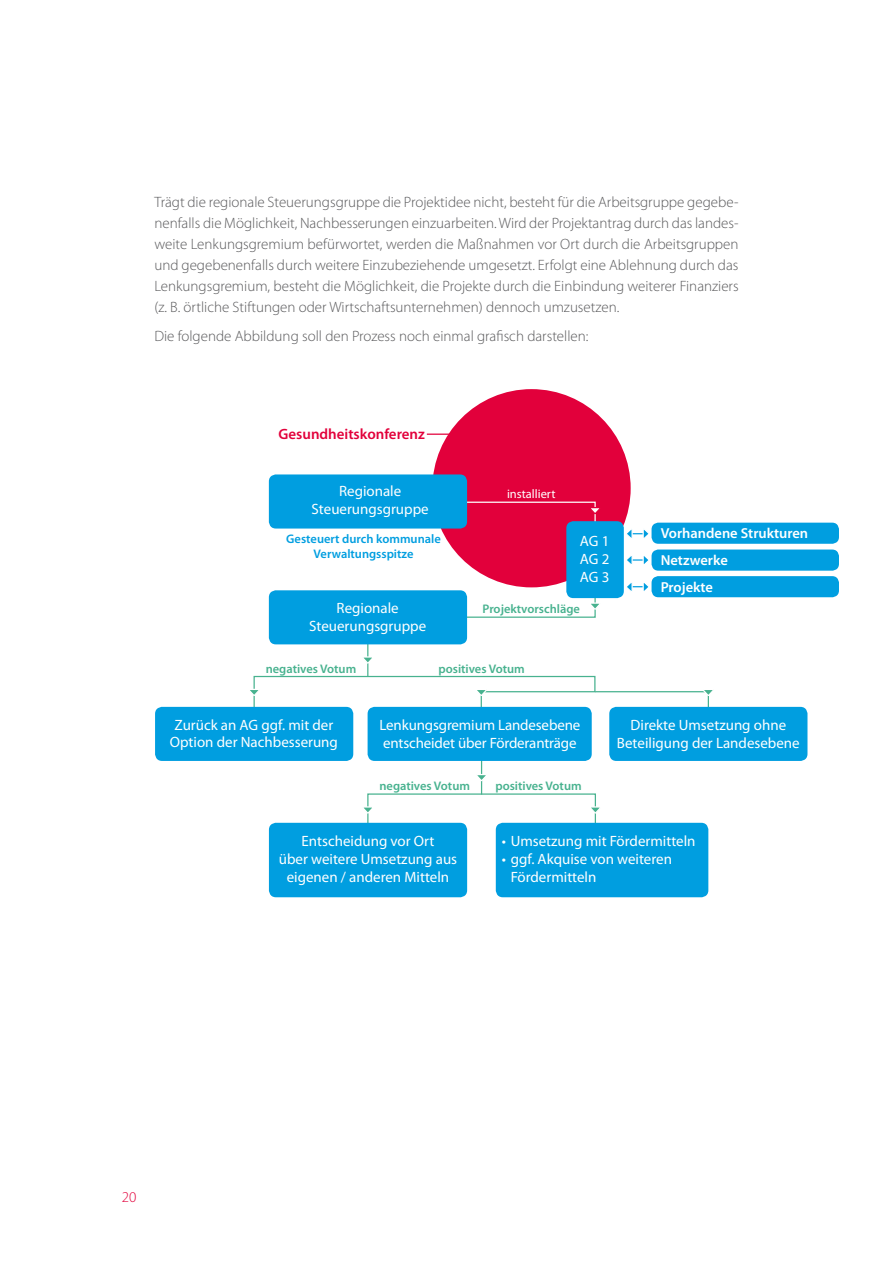
<style>
.page{position:relative;width:893px;height:1263px;background:#fff}
.page>*{position:absolute;margin:0;border:0;box-sizing:border-box;transform-origin:0 0}
.t1{font:300 15px/21px "Myriad Pro";color:#58585a;text-align:justify}
.t2{font:15px/18px "Myriad Pro";color:#fff;text-align:center}
.t3{font:600 15px "Myriad Pro";color:#e2003b}
.t4{font:300 15px "Myriad Pro";color:#e2003b}
.t5{font:600 14.55px "Myriad Pro";color:#fff}
.t6{font:600 12.45px "Myriad Pro";color:#48b28f}
.t7{font:600 12.45px/15px "Myriad Pro";color:#009ee0;text-align:center}
.t8{font:12.45px "Myriad Pro";color:#fff}
</style>
<div class="page">
<hr style="left:481px;top:759px;width:1px;height:35px;background:#48b28f">
<div style="left:367px;top:793px;width:229px;height:35px;border:1px solid #48b28f"></div>
<svg style="left:477px;top:773px;width:9px;height:9px"></svg>
<svg style="left:363px;top:805px;width:9px;height:9px"></svg>
<svg style="left:591px;top:805px;width:9px;height:9px"></svg>
<div style="left:432px;top:389px;width:199px;height:198px;background:#e2003b;border-radius:50%"></div>
<hr style="left:367px;top:642px;width:1px;height:35px;background:#48b28f">
<div style="left:566px;top:521px;width:58px;height:77px;background:#009ee0;border-radius:7px"></div>
<div style="left:269px;top:474px;width:198px;height:54px;background:#009ee0;border-radius:7px"></div>
<svg style="left:467px;top:501px;width:134px;height:22px"></svg>
<div style="left:269px;top:590px;width:198px;height:54px;background:#009ee0;border-radius:7px"></div>
<div style="left:368px;top:707px;width:224px;height:54px;background:#009ee0;border-radius:7px"></div>
<div style="left:155px;top:707px;width:198px;height:54px;background:#009ee0;border-radius:7px"></div>
<svg style="left:467px;top:596px;width:134px;height:22px"></svg>
<svg style="left:363px;top:655px;width:9px;height:9px"></svg>
<div style="left:269px;top:823px;width:198px;height:74px;background:#009ee0;border-radius:7px"></div>
<div style="left:496px;top:823px;width:212px;height:74px;background:#009ee0;border-radius:7px"></div>
<hr style="left:427px;top:434px;width:39px;height:1px;background:#e2003b">
<div style="left:609px;top:707px;width:198px;height:54px;background:#009ee0;border-radius:7px"></div>
<svg style="left:247px;top:675px;width:467px;height:37px"></svg>
<div style="left:652px;top:523px;width:187px;height:21px;background:#009ee0;border-radius:7px"></div>
<div style="left:652px;top:576px;width:187px;height:21px;background:#009ee0;border-radius:7px"></div>
<div style="left:652px;top:549px;width:187px;height:22px;background:#009ee0;border-radius:7px"></div>
<svg style="left:627px;top:583px;width:22px;height:8px"></svg>
<svg style="left:627px;top:556px;width:22px;height:8px"></svg>
<svg style="left:627px;top:529px;width:22px;height:9px"></svg>
<p class="t1" style="left:154px;top:191px;width:586px">Trägt die regionale Steuerungsgruppe die Projektidee nicht, besteht für die Arbeitsgruppe gegebe&shy;nenfalls die Möglichkeit, Nachbesserungen einzuarbeiten. Wird der Projektantrag durch das landes&shy;weite Lenkungsgremium befürwortet, werden die Maßnahmen vor Ort durch die Arbeitsgruppen und gegebenenfalls durch weitere Einzubeziehende umgesetzt. Erfolgt eine Ablehnung durch das Lenkungsgremium, besteht die Möglichkeit, die Projekte durch die Einbindung weiterer Finanziers (z. B. örtliche Stiftungen oder Wirtschaftsunternehmen) dennoch umzusetzen.</p>
<p class="t1" style="left:154px;top:326px;width:436px">Die folgende Abbildung soll den Prozess noch einmal grafisch darstellen:</p>
<p class="t3" style="left:278px;top:424px;width:148px">Gesundheitskonferenz</p>
<p class="t2" style="left:312px;top:482px;width:119px">Regionale<br>Steuerungsgruppe</p>
<p class="t7" style="left:286px;top:531px;width:156px">Gesteuert durch kommunale<br>Verwaltungsspitze</p>
<p class="t8" style="left:507px;top:486px;width:50px">installiert</p>
<p class="t2" style="left:580px;top:531px;width:31px;text-align:justify">AG 1<br>AG 2<br>AG 3</p>
<p class="t2" style="left:309px;top:599px;width:119px">Regionale<br>Steuerungsgruppe</p>
<p class="t6" style="left:482px;top:601px;width:99px">Projektvorschläge</p>
<p class="t6" style="left:266px;top:661px;width:92px">negatives Votum</p>
<p class="t6" style="left:438px;top:661px;width:88px">positives Votum</p>
<p class="t5" style="left:661px;top:524px;width:149px">Vorhandene Strukturen</p>
<p class="t5" style="left:661px;top:551px;width:69px">Netzwerke</p>
<p class="t5" style="left:661px;top:577px;width:54px">Projekte</p>
<p class="t2" style="left:170px;top:715px;width:170px">Zurück an AG ggf. mit der<br>Option der Nachbesserung</p>
<p class="t2" style="left:380px;top:715px;width:202px;text-align:left">Lenkungsgremium Landesebene entscheidet über Förderanträge</p>
<p class="t6" style="left:379px;top:778px;width:92px">negatives Votum</p>
<p class="t6" style="left:495px;top:778px;width:88px">positives Votum</p>
<p class="t2" style="left:617px;top:715px;width:184px">Direkte Umsetzung ohne<br>Beteiligung der Landesebene</p>
<p class="t2" style="left:279px;top:832px;width:180px">Entscheidung vor Ort<br>über weitere Umsetzung aus eigenen / anderen Mitteln</p>
<p class="t2" style="left:502px;top:832px;width:195px">• Umsetzung mit Fördermitteln</p>
<p class="t2" style="left:511px;top:849px;width:163px;text-align:left;text-indent:-9px">• ggf. Akquise von weiteren<br>Fördermitteln</p>
<p class="t4" style="left:122px;top:1188px;width:16px">20</p>
</div>
